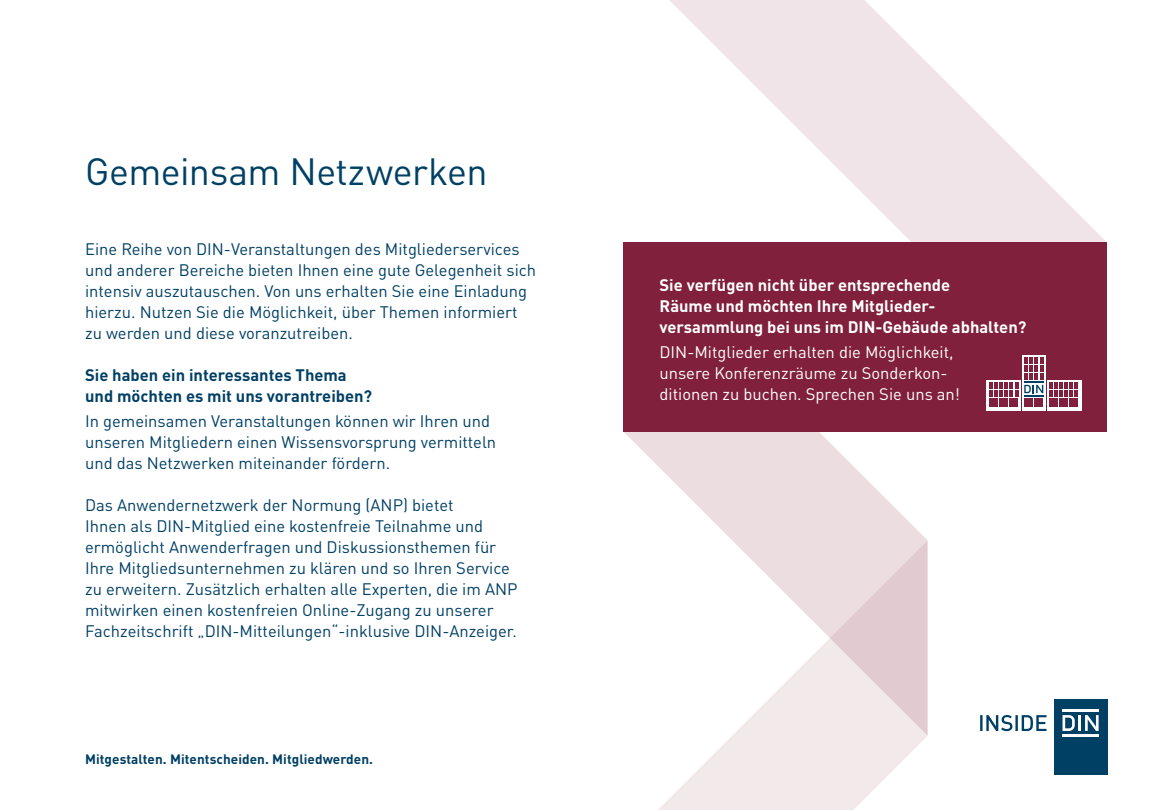
<style>
.page{position:relative;width:1171px;height:810px;background:#fff}
.page>*{position:absolute;margin:0;border:0;box-sizing:border-box;transform-origin:0 0}
.t1{font:37.5px "DINOT";letter-spacing:-.015em;color:#004065}
.t2{font:16.5px/21px "DINOT";color:#004065}
.t3{font:16.5px/21px "DINOT";color:#fff}
.t4{font:700 16.5px/21px "DINOT";color:#fff}
.t5{font:700 16.5px/21px "DINOT";color:#004065}
.t6{font:700 13.5px "DINOT";letter-spacing:.005em;color:#004065}
</style>
<div class="page">
<svg style="left:624px;top:432px;width:303px;height:108px;fill:#ecdde1"></svg>
<div style="left:623px;top:242px;width:483px;height:190px;background:#80203c"></div>
<svg style="left:658px;top:540px;width:269px;height:270px"></svg>
<svg style="left:663px;top:0;width:443px;height:438px"></svg>
<div style="left:1053px;top:699px;width:53px;height:76px;background:#004065"></div>
<hr style="left:1062px;top:709px;width:36px;height:2px;background:#fff">
<svg style="left:1062px;top:715px;width:36px;height:16px"></svg>
<hr style="left:1062px;top:735px;width:36px;height:2px;background:#fff">
<svg style="left:980px;top:715px;width:66px;height:16px"></svg>
<svg style="left:986px;top:380px;width:34px;height:31px"></svg>
<div style="left:1009px;top:398px;width:8px;height:8px;background:#80203c"></div>
<div style="left:998px;top:398px;width:9px;height:8px;background:#80203c"></div>
<div style="left:988px;top:398px;width:9px;height:8px;background:#80203c"></div>
<svg style="left:988px;top:382px;width:29px;height:14px"></svg>
<svg style="left:1046px;top:380px;width:34px;height:31px"></svg>
<div style="left:1069px;top:398px;width:8px;height:8px;background:#80203c"></div>
<div style="left:1058px;top:398px;width:9px;height:8px;background:#80203c"></div>
<div style="left:1048px;top:398px;width:9px;height:8px;background:#80203c"></div>
<svg style="left:1021px;top:355px;width:24px;height:56px"></svg>
<div style="left:1024px;top:398px;width:8px;height:8px;background:#80203c"></div>
<div style="left:1034px;top:398px;width:9px;height:8px;background:#80203c"></div>
<svg style="left:1024px;top:358px;width:53px;height:38px"></svg>
<h1 class="t1" style="left:85px;top:143px;width:404px">Gemeinsam Netzwerken</h1>
<p class="t2" style="left:85px;top:237px;width:452px">Eine Reihe von DIN-Veranstaltungen des Mitgliederservices und anderer Bereiche bieten Ihnen eine gute Gelegenheit sich intensiv auszutauschen. Von uns erhalten Sie eine Einladung hierzu. Nutzen Sie die Möglichkeit, über Themen informiert zu werden und diese voranzutreiben.</p>
<p class="t5" style="left:85px;top:363px;width:288px">Sie haben ein interessantes Thema und möchten es mit uns vorantreiben?</p>
<p class="t2" style="left:85px;top:409px;width:412px">In gemeinsamen Veranstaltungen können wir Ihren und unseren Mitgliedern einen Wissensvorsprung vermitteln und das Netzwerken miteinander fördern.</p>
<p class="t2" style="left:85px;top:493px;width:434px">Das Anwendernetzwerk der Normung (ANP) bietet<br>Ihnen als DIN-Mitglied eine kostenfreie Teilnahme und ermöglicht Anwenderfragen und Diskussionsthemen für Ihre Mitgliedsunternehmen zu klären und so Ihren Service zu erweitern. Zusätzlich erhalten alle Experten, die im ANP mitwirken einen kostenfreien Online-Zugang zu unserer Fachzeitschrift „DIN-Mitteilungen“-inklusive DIN-Anzeiger.</p>
<p class="t6" style="left:85px;top:748px;width:289px">Mitgestalten. Mitentscheiden. Mitgliedwerden.</p>
<p class="t4" style="left:659px;top:273px;width:368px">Sie verfügen nicht über entsprechende<br>Räume und möchten Ihre Mitglieder&shy;versammlung bei uns im DIN-Gebäude abhalten?</p>
<p class="t3" style="left:659px;top:340px;width:302px">DIN-Mitglieder erhalten die Möglichkeit, unsere Konferenzräume zu Sonderkon&shy;ditionen zu buchen. Sprechen Sie uns an!</p>
</div>
